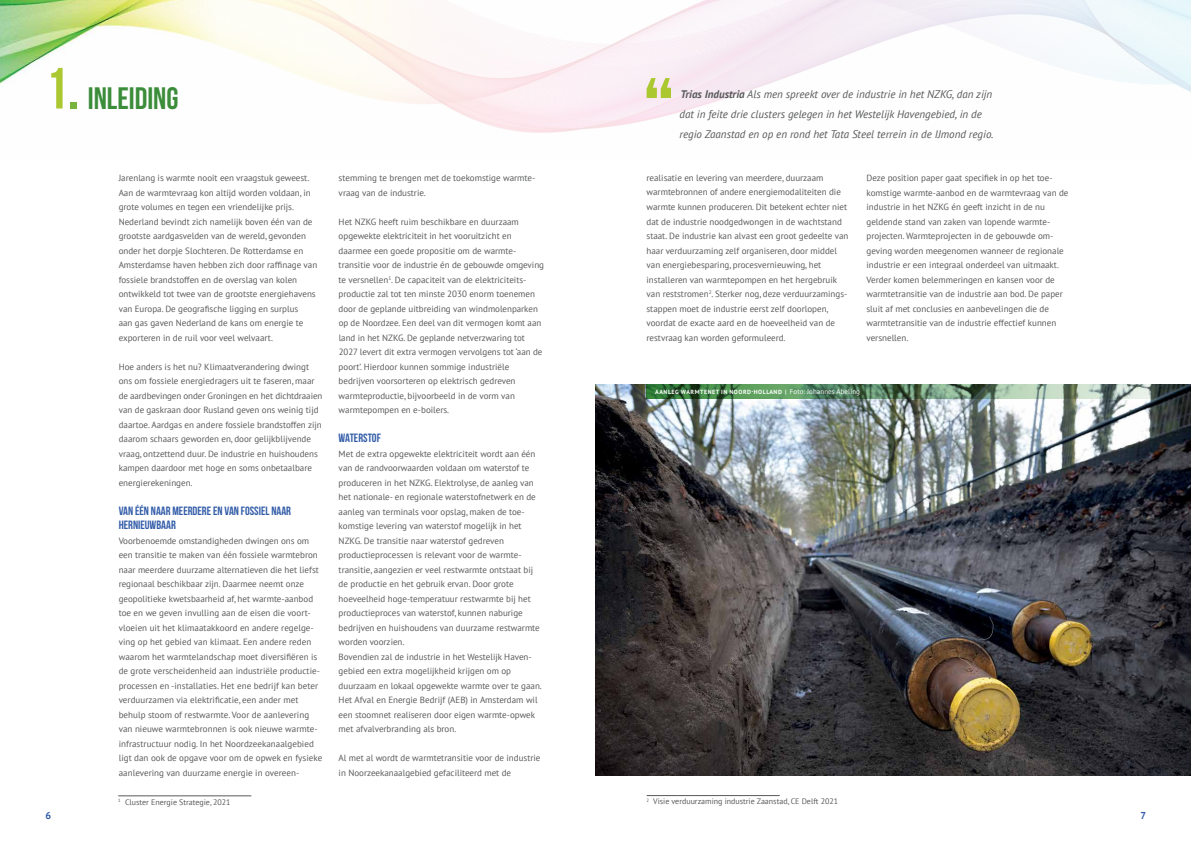
<style>
.page{position:relative;width:1191px;height:842px;background:#fff}
.page>*{position:absolute;margin:0;border:0;box-sizing:border-box;transform-origin:0 0}
.t1{font:31px "Bebas Neue";color:#3b8d3a}
.t2{font:12px/14.5px "Bebas Neue";color:#325ca8}
.t3{font:italic 11px/20px "PT Sans";color:#58595b}
.t4{font:700 10px "PT Sans";color:#325ca8}
.t5{font:9px/14.5px "PT Sans";color:#58595b}
.t6{font:8px "PT Sans";color:#58595b}
.t7{font:700 6px "PT Sans";letter-spacing:.09em;color:#fff}
.s1{font-size:58px;color:#acc831}
.s2{font-size:58px;color:#77b43d}
.s3{font-weight:700}
.s4{font-weight:400;font-size:7px}
</style>
<div class="page">
<img style="left:0;top:0;width:119px;height:88px">
<svg style="left:119px;top:0;width:1072px;height:133px"></svg>
<img style="left:595px;top:384px;width:596px;height:392px">
<svg style="left:646px;top:78px;width:25px;height:20px"></svg>
<img style="left:646px;top:384px;width:545px;height:14px">
<hr style="left:118px;top:795px;width:133px;height:1px;background:#58595b">
<hr style="left:646px;top:795px;width:133px;height:1px;background:#58595b">
<h1 class="t1" style="left:45px;top:81px;width:135px"><span class="s1">1</span><span class="s2">.</span> INLEIDING</h1>
<p class="t5" style="left:119px;top:170px;width:200px">Jarenlang is warmte nooit een vraagstuk geweest.<br>Aan de warmtevraag kon altijd worden voldaan, in grote volumes en tegen een vriendelijke prijs.<br>Nederland bevindt zich namelijk boven één van de grootste aardgasvelden van de wereld, gevonden onder het dorpje Slochteren. De Rotterdamse en Amsterdamse haven hebben zich door raffinage van fossiele brandstoffen en de overslag van kolen ontwikkeld tot twee van de grootste energiehavens van Europa. De geografische ligging en surplus<br>aan gas gaven Nederland de kans om energie te exporteren in de ruil voor veel welvaart.</p>
<p class="t5" style="left:119px;top:359px;width:205px">Hoe anders is het nu? Klimaatverandering dwingt ons om fossiele energiedragers uit te faseren, maar de aardbevingen onder Groningen en het dichtdraaien van de gaskraan door Rusland geven ons weinig tijd daartoe. Aardgas en andere fossiele brandstoffen zijn daarom schaars geworden en, door gelijkblijvende vraag, ontzettend duur. De industrie en huishoudens kampen daardoor met hoge en soms onbetaalbare energierekeningen.</p>
<h2 class="t2" style="left:119px;top:503px;width:174px">VAN ÉÉN NAAR MEERDERE EN VAN FOSSIEL NAAR<br>HERNIEUWBAAR</h2>
<p class="t5" style="left:119px;top:533px;width:205px">Voorbenoemde omstandigheden dwingen ons om een transitie te maken van één fossiele warmtebron naar meerdere duurzame alternatieven die het liefst regionaal beschikbaar zijn. Daarmee neemt onze geopolitieke kwetsbaarheid af, het warmte-aanbod toe en we geven invulling aan de eisen die voort&shy;vloeien uit het klimaatakkoord en andere regelge&shy;ving op het gebied van klimaat. Een andere reden waarom het warmtelandschap moet diversifiëren is de grote verscheidenheid aan industriële productie&shy;processen en -installaties. Het ene bedrijf kan beter verduurzamen via elektrificatie, een ander met behulp stoom of restwarmte. Voor de aanlevering van nieuwe warmtebronnen is ook nieuwe warmte&shy;infrastructuur nodig. In het Noordzeekanaalgebied ligt dan ook de opgave voor om de opwek en fysieke aanlevering van duurzame energie in overeen-</p>
<p class="t5" style="left:339px;top:170px;width:198px">stemming te brengen met de toekomstige warmte&shy;vraag van de industrie.</p>
<p class="t5" style="left:339px;top:214px;width:207px">Het NZKG heeft ruim beschikbare en duurzaam opgewekte elektriciteit in het vooruitzicht en daarmee een goede propositie om de warmte&shy;transitie voor de industrie én de gebouwde omgeving te versnellen<sup>1</sup>. De capaciteit van de elektriciteits&shy;productie zal tot ten minste 2030 enorm toenemen door de geplande uitbreiding van windmolenparken op de Noordzee. Een deel van dit vermogen komt aan land in het NZKG. De geplande netverzwaring tot 2027 levert dit extra vermogen vervolgens tot ‘aan de poort’. Hierdoor kunnen sommige industriële bedrijven voorsorteren op elektrisch gedreven warmteproductie, bijvoorbeeld in de vorm van warmtepompen en e-boilers.</p>
<h2 class="t2" style="left:339px;top:430px;width:44px">WATERSTOF</h2>
<p class="t5" style="left:339px;top:446px;width:205px">Met de extra opgewekte elektriciteit wordt aan één van de randvoorwaarden voldaan om waterstof te produceren in het NZKG. Elektrolyse, de aanleg van het nationale- en regionale waterstofnetwerk en de aanleg van terminals voor opslag, maken de toe&shy;komstige levering van waterstof mogelijk in het NZKG. De transitie naar waterstof gedreven productieprocessen is relevant voor de warmte&shy;transitie, aangezien er veel restwarmte ontstaat bij de productie en het gebruik ervan. Door grote hoeveelheid hoge-temperatuur restwarmte bij het productieproces van waterstof, kunnen naburige bedrijven en huishoudens van duurzame restwarmte worden voorzien.<br>Bovendien zal de industrie in het Westelijk Haven&shy;gebied een extra mogelijkheid krijgen om op duurzaam en lokaal opgewekte warmte over te gaan.<br>Het Afval en Energie Bedrijf (AEB) in Amsterdam wil een stoomnet realiseren door eigen warmte-opwek met afvalverbranding als bron.</p>
<p class="t5" style="left:339px;top:750px;width:203px">Al met al wordt de warmtetransitie voor de industrie in Noorzeekanaalgebied gefaciliteerd met de</p>
<p class="t3" style="left:679px;top:84px;width:315px"><span class="s3">Trias Industria</span> Als men spreekt over de industrie in het NZKG, dan zijn dat in feite drie clusters gelegen in het Westelijk Havengebied, in de regio Zaanstad en op en rond het Tata Steel terrein in de IJmond regio.</p>
<p class="t5" style="left:646px;top:170px;width:203px">realisatie en levering van meerdere, duurzaam warmtebronnen of andere energiemodaliteiten die warmte kunnen produceren. Dit betekent echter niet dat de industrie noodgedwongen in de wachtstand staat. De industrie kan alvast een groot gedeelte van haar verduurzaming zelf organiseren, door middel van energiebesparing, procesvernieuwing, het installeren van warmtepompen en het hergebruik van reststromen<sup>2</sup>. Sterker nog, deze verduurzamings&shy;stappen moet de industrie eerst zelf doorlopen, voordat de exacte aard en de hoeveelheid van de restvraag kan worden geformuleerd.</p>
<p class="t5" style="left:866px;top:170px;width:203px">Deze position paper gaat specifiek in op het toe&shy;komstige warmte-aanbod en de warmtevraag van de industrie in het NZKG én geeft inzicht in de nu geldende stand van zaken van lopende warmte&shy;projecten. Warmteprojecten in de gebouwde om&shy;geving worden meegenomen wanneer de regionale industrie er een integraal onderdeel van uitmaakt.<br>Verder komen belemmeringen en kansen voor de warmtetransitie van de industrie aan bod. De paper sluit af met conclusies en aanbevelingen die de warmtetransitie van de industrie effectief kunnen versnellen.</p>
<p class="t7" style="left:655px;top:387px;width:206px">AANLEG WARMTENET IN NOORD-HOLLAND | <span class="s4">Foto: Johannes Abeling</span></p>
<p class="t6" style="left:118px;top:797px;width:114px"><sup>1</sup> Cluster Energie Strategie, 2021</p>
<p class="t6" style="left:646px;top:796px;width:193px"><sup>2</sup> Visie verduurzaming industrie Zaanstad, CE Delft 2021</p>
<p class="t4" style="left:45px;top:809px;width:7px">6</p>
<p class="t4" style="left:1140px;top:809px;width:7px">7</p>
</div>
